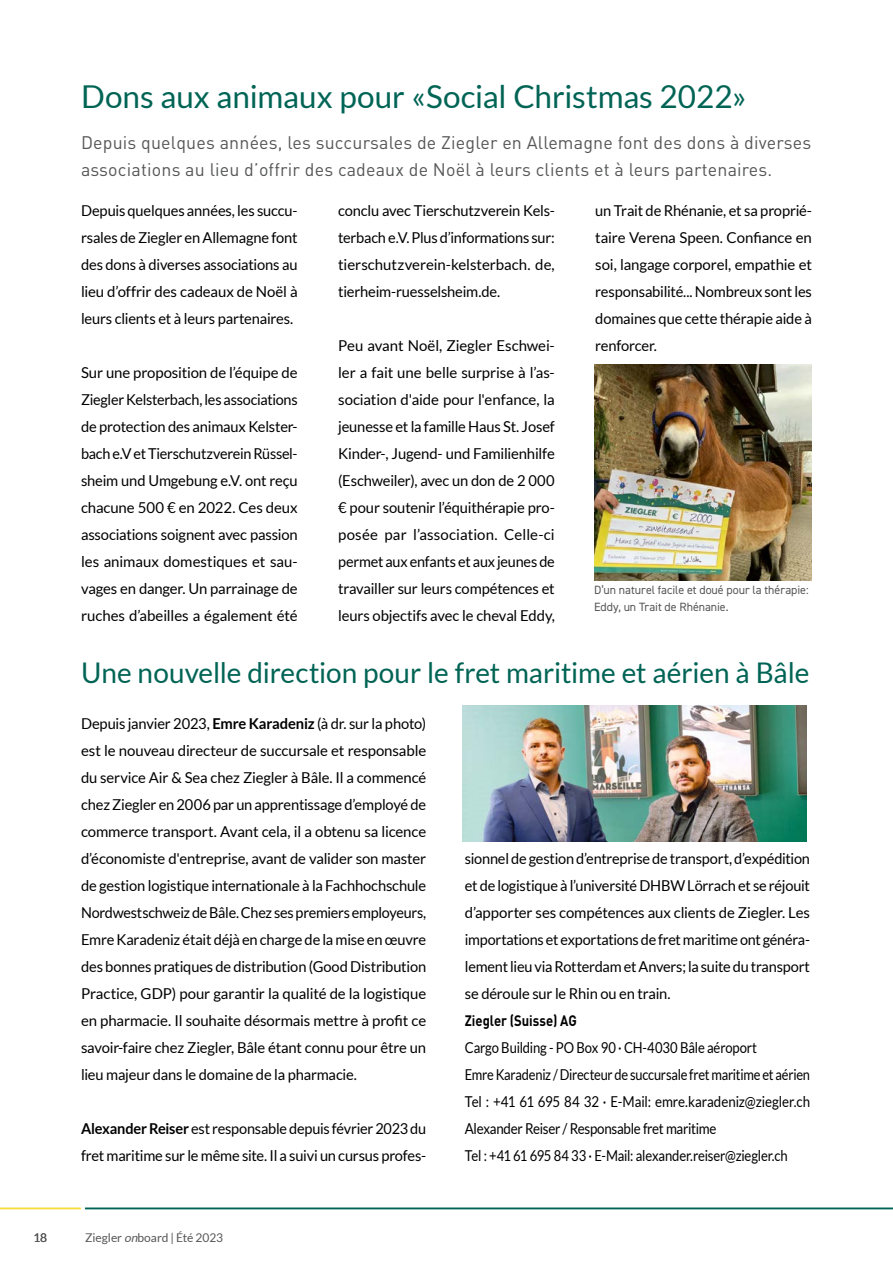
<style>
.page{position:relative;width:893px;height:1263px;background:#fff}
.page>*{position:absolute;margin:0;border:0;box-sizing:border-box;transform-origin:0 0}
.Head_21pt{font:31.5px "Lato";color:#006455}
.Head_21pt-2{font:28.5px "Lato";letter-spacing:-.005em;color:#006455}
.Vorlauf{font:18px/27px "DIN Pro";letter-spacing:.01em;color:#555756}
.Lauf{font:15px/27px "Lato";letter-spacing:-.015em;color:#000;text-align:justify}
.Lauf-2{font:15px/27px "Lato";letter-spacing:-.015em;color:#000;scale:.89 1}
.Lauf-3{font:15px "Lato";letter-spacing:-.015em;color:#000;scale:.86 1}
.Lauf-4{font:15px "Lato";letter-spacing:-.015em;color:#000;scale:.87 1}
.Lauf-5{font:700 15px "DIN Pro";letter-spacing:-.005em;color:#000;scale:.87 1}
.BU{font:12px/16.5px "DIN2014";letter-spacing:-.005em;color:#555756}
.t1{font:12px "Lato";letter-spacing:-.005em;color:#555756}
.s1{font-weight:700}
.s2{font-style:italic}
</style>
<div class="page">
<img style="left:594px;top:364px;width:218px;height:216px">
<img style="left:463px;top:706px;width:343px;height:136px">
<hr style="left:85px;top:1208px;width:808px;height:1px;background:#006455">
<hr style="left:0;top:1208px;width:81px;height:1px;background:#f5de3c">
<p class="Head_21pt" style="left:81px;top:79px;width:667px">Dons aux animaux pour «Social Christmas 2022»</p>
<p class="Vorlauf" style="left:81px;top:128px;width:732px">Depuis quelques années, les succursales de Ziegler en Allemagne font des dons à diverses associations au lieu d’offrir des cadeaux de Noël à leurs clients et à leurs partenaires.</p>
<p class="Lauf" style="left:81px;top:197px;width:218px">Depuis quelques années, les succu&shy;rsales de Ziegler en Allemagne font des dons à diverses associations au lieu d’offrir des cadeaux de Noël à leurs clients et à leurs partenaires.</p>
<p class="Lauf" style="left:338px;top:197px;width:218px">conclu avec Tierschutzverein Kels&shy;terbach e.V. Plus d’informations sur: tierschutzverein-kelsterbach. de, tierheim-ruesselsheim.de.</p>
<p class="Lauf" style="left:595px;top:197px;width:218px">un Trait de Rhénanie, et sa proprié&shy;taire Verena Speen. Confiance en soi, langage corporel, empathie et responsabilité... Nombreux sont les domaines que cette thérapie aide à renforcer.</p>
<p class="Lauf" style="left:338px;top:332px;width:218px">Peu avant Noël, Ziegler Eschwei&shy;ler a fait une belle surprise à l’as&shy;sociation d'aide pour l'enfance, la jeunesse et la famille Haus St. Josef Kinder-, Jugend- und Familienhilfe (Eschweiler), avec un don de 2 000 € pour soutenir l’équithérapie pro&shy;posée par l’association. Celle-ci permet aux enfants et aux jeunes de travailler sur leurs compétences et leurs objectifs avec le cheval Eddy,</p>
<p class="Lauf" style="left:81px;top:359px;width:218px">Sur une proposition de l’équipe de Ziegler Kelsterbach, les associations de protection des animaux Kelster&shy;bach e.V et Tierschutzverein Rüssel&shy;sheim und Umgebung e.V. ont reçu chacune 500 € en 2022. Ces deux associations soignent avec passion les animaux domestiques et sau&shy;vages en danger. Un parrainage de ruches d’abeilles a également été</p>
<p class="BU" style="left:594px;top:581px;width:216px">D’un naturel facile et doué pour la thérapie:<br>Eddy, un Trait de Rhénanie.</p>
<p class="Head_21pt-2" style="left:81px;top:657px;width:730px">Une nouvelle direction pour le fret maritime et aérien à Bâle</p>
<p class="Lauf" style="left:81px;top:710px;width:347px">Depuis janvier 2023, <span class="s1">Emre Karadeniz</span> (à dr. sur la photo) est le nouveau directeur de succursale et responsable du service Air &amp; Sea chez Ziegler à Bâle. Il a commencé chez Ziegler en 2006 par un apprentissage d’employé de commerce transport. Avant cela, il a obtenu sa licence d’économiste d'entreprise, avant de valider son master de gestion logistique internationale à la Fachhochschule Nordwestschweiz de Bâle. Chez ses premiers employeurs, Emre Karadeniz était déjà en charge de la mise en œuvre des bonnes pratiques de distribution (Good Distribution Practice, GDP) pour garantir la qualité de la logistique en pharmacie. Il souhaite désormais mettre à profit ce savoir-faire chez Ziegler, Bâle étant connu pour être un lieu majeur dans le domaine de la pharmacie.</p>
<p class="Lauf" style="left:81px;top:1115px;width:347px"><span class="s1">Alexander Reiser</span> est responsable depuis février 2023 du fret maritime sur le même site. Il a suivi un cursus profes-</p>
<p class="t1" style="left:34px;top:1231px;width:15px">18</p>
<p class="t1" style="left:85px;top:1231px;width:139px">Ziegler <span class="s2">on</span>board | Été 2023</p>
<p class="Lauf" style="left:465px;top:845px;width:347px">sionnel de gestion d’entreprise de transport, d’expédition et de logistique à l’université DHBW Lörrach et se réjouit d’apporter ses compétences aux clients de Ziegler. Les importations et exportations de fret maritime ont généra&shy;lement lieu via Rotterdam et Anvers; la suite du transport se déroule sur le Rhin ou en train.</p>
<p class="Lauf-5" style="left:465px;top:1010px;width:130px">Ziegler (Suisse) AG</p>
<p class="Lauf-4" style="left:465px;top:1039px;width:337px">Cargo Building - PO Box 90 · CH-4030 Bâle aéroport</p>
<p class="Lauf-3" style="left:465px;top:1066px;width:403px">Emre Karadeniz / Directeur de succursale fret maritime et aérien</p>
<p class="Lauf-2" style="left:465px;top:1088px;width:389px">Tel : +41 61 695 84 32 · E-Mail: emre.karadeniz@ziegler.ch<br>Alexander Reiser / Responsable fret maritime<br>Tel : +41 61 695 84 33 · E-Mail: alexander.reiser@ziegler.ch</p>
</div>
